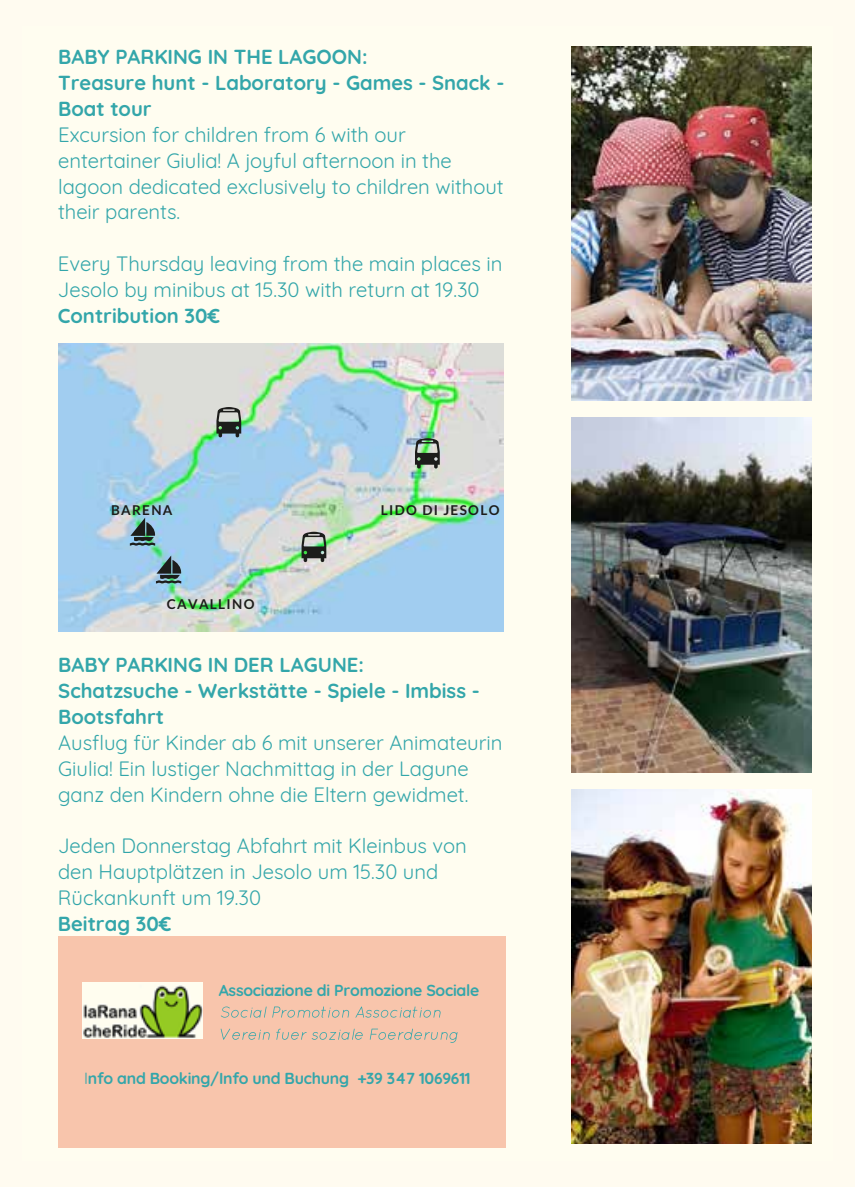
<style>
.page{position:relative;width:855px;height:1187px;background:#fff}
.page>*{position:absolute;margin:0;border:0;box-sizing:border-box;transform-origin:0 0}
.t1{font:20.25px/25.9px "Quicksand";color:#33a6aa}
.t2{font:700 20.25px/25.9px "Quicksand";color:#33a6aa}
.t3{font:700 15.97px "Quicksand";letter-spacing:-.015em;color:#33a6aa}
.t4{font:700 13.5px "Lato";letter-spacing:.1em;color:#1d1d1b}
.s1{font-weight:400}
</style>
<div class="page">
<div style="left:0;top:0;width:855px;height:1186px;background:#fffbf0"></div>
<div style="left:58px;top:936px;width:448px;height:211px;background:#f8c5ac"></div>
<svg style="left:221px;top:1006px;width:128px;height:11px"></svg>
<svg style="left:355px;top:1006px;width:85px;height:11px"></svg>
<svg style="left:221px;top:1028px;width:49px;height:11px"></svg>
<svg style="left:276px;top:1028px;width:87px;height:11px"></svg>
<svg style="left:370px;top:1028px;width:87px;height:14px"></svg>
<img style="left:572px;top:46px;width:239px;height:355px">
<img style="left:572px;top:418px;width:239px;height:354px">
<img style="left:572px;top:789px;width:239px;height:354px">
<img style="left:83px;top:982px;width:119px;height:56px">
<img style="left:58px;top:343px;width:446px;height:289px">
<svg style="left:130px;top:518px;width:25px;height:27px"></svg>
<svg style="left:156px;top:555px;width:25px;height:28px"></svg>
<svg style="left:415px;top:438px;width:25px;height:30px"></svg>
<svg style="left:301px;top:531px;width:25px;height:31px"></svg>
<svg style="left:216px;top:407px;width:25px;height:30px"></svg>
<p class="t2" style="left:58px;top:42px;width:448px">BABY PARKING IN THE LAGOON:<br>Treasure hunt - Laboratory - Games - Snack -<br>Boat tour</p>
<p class="t1" style="left:58px;top:120px;width:447px">Excursion for children from 6 with our entertainer Giulia! A joyful afternoon in the lagoon dedicated exclusively to children without their parents.</p>
<p class="t1" style="left:58px;top:249px;width:446px">Every Thursday leaving from the main places in<br>Jesolo by minibus at 15.30 with return at 19.30</p>
<p class="t2" style="left:58px;top:301px;width:164px">Contribution 30€</p>
<p class="t4" style="left:111px;top:502px;width:63px">BARENA</p>
<p class="t4" style="left:167px;top:596px;width:89px">CAVALLINO</p>
<p class="t4" style="left:381px;top:502px;width:120px">LIDO DI JESOLO</p>
<p class="t2" style="left:58px;top:650px;width:423px">BABY PARKING IN DER LAGUNE:<br>Schatzsuche - Werkstätte - Spiele - Imbiss -<br>Bootsfahrt</p>
<p class="t1" style="left:58px;top:727px;width:446px">Ausflug für Kinder ab 6 mit unserer Animateurin<br>Giulia! Ein lustiger Nachmittag in der Lagune ganz den Kindern ohne die Eltern gewidmet.</p>
<p class="t1" style="left:58px;top:831px;width:410px">Jeden Donnerstag Abfahrt mit Kleinbus von den Hauptplätzen in Jesolo um 15.30 und<br>Rückankunft um 19.30</p>
<p class="t2" style="left:58px;top:909px;width:115px">Beitrag 30€</p>
<p class="t3" style="left:219px;top:976px;width:262px">Associazione di Promozione Sociale</p>
<p class="t3" style="left:84px;top:1065px;width:388px"><span class="s1">I</span>nfo and Booking/Info und Buchung +39 347 1069611</p>
</div>
